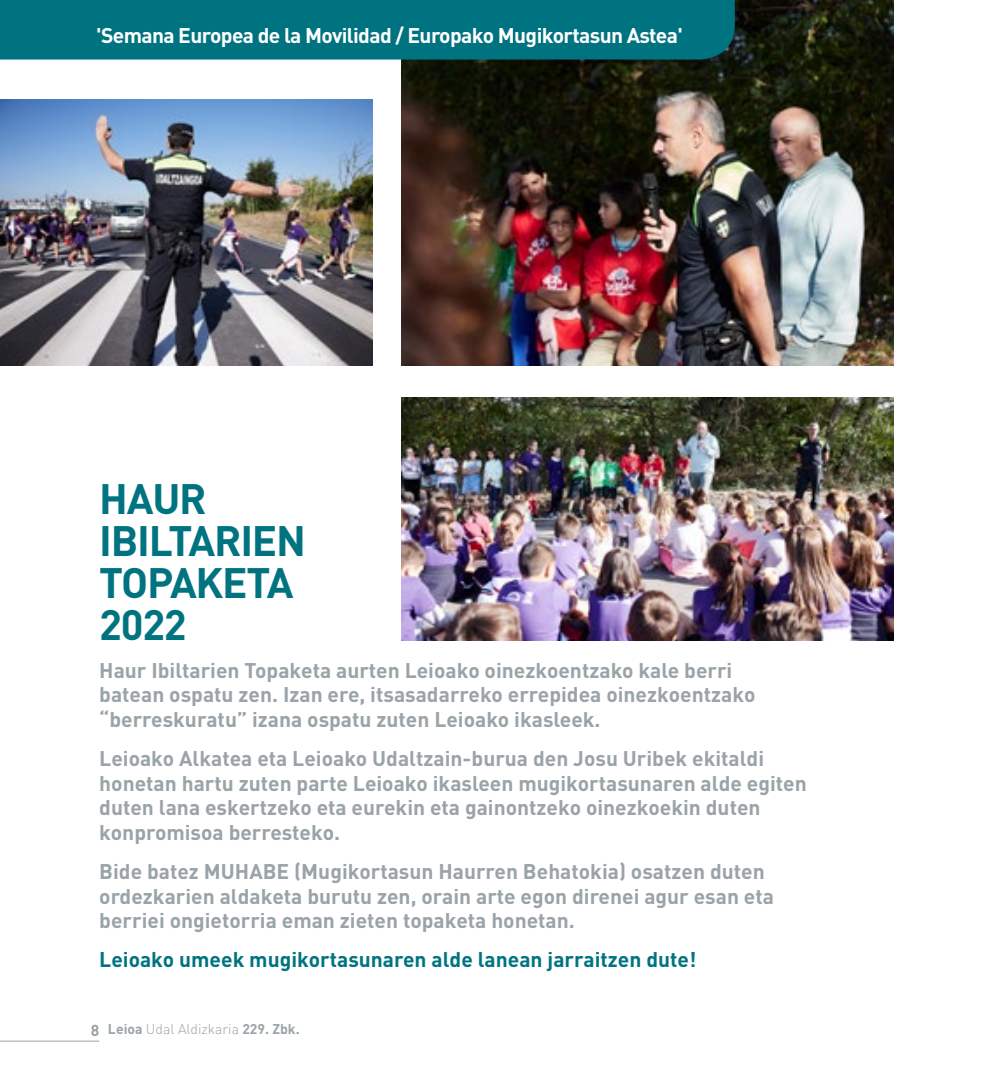
<style>
.page{position:relative;width:993px;height:1092px;background:#fff}
.page>*{position:absolute;margin:0;border:0;box-sizing:border-box;transform-origin:0 0}
.t1{font:700 42px/42px "DIN";letter-spacing:-.03em;color:#007381}
.t2{font:700 21px/24.5px "DIN";color:#9aa3a8}
.t3{font:700 21px "DIN";letter-spacing:-.03em;color:#fff}
.t4{font:700 21px "DIN";color:#007381}
.t5{font:300 14px "DIN";color:#9aa3a8}
.s1{font-weight:700;font-size:15.75px}
.s2{font-weight:700}
</style>
<div class="page">
<hr style="left:0;top:1040px;width:99px;height:1px;background:#9aa3a8">
<img style="left:401px;top:0;width:492px;height:365px">
<img style="left:0;top:99px;width:372px;height:266px">
<img style="left:401px;top:397px;width:492px;height:243px">
<div style="left:0;top:0;width:734px;height:60px;background:#007381"></div>
<p class="t3" style="left:96px;top:22px;width:588px">'Semana Europea de la Movilidad / Europako Mugikortasun Astea'</p>
<h1 class="t1" style="left:99px;top:476px;width:208px">HAUR<br>IBILTARIEN<br>TOPAKETA<br>2022</h1>
<p class="t2" style="left:99px;top:656px;width:657px">Haur Ibiltarien Topaketa aurten Leioako oinezkoentzako kale berri batean ospatu zen. Izan ere, itsasadarreko errepidea oinezkoentzako “berreskuratu” izana ospatu zuten Leioako ikasleek.</p>
<p class="t2" style="left:99px;top:745px;width:708px">Leioako Alkatea eta Leioako Udaltzain-burua den Josu Uribek ekitaldi honetan hartu zuten parte Leioako ikasleen mugikortasunaren alde egiten duten lana eskertzeko eta eurekin eta gainontzeko oinezkoekin duten konpromisoa berresteko.</p>
<p class="t2" style="left:99px;top:858px;width:676px">Bide batez MUHABE (Mugikortasun Haurren Behatokia) osatzen duten ordezkarien aldaketa burutu zen, orain arte egon direnei agur esan eta berriei ongietorria eman zieten topaketa honetan.</p>
<p class="t4" style="left:99px;top:946px;width:598px">Leioako umeek mugikortasunaren alde lanean jarraitzen dute!</p>
<p class="t5" style="left:91px;top:1020px;width:210px"><span class="s1">8</span> <span class="s2">Leioa</span> Udal Aldizkaria <span class="s2">229. Zbk.</span></p>
</div>
